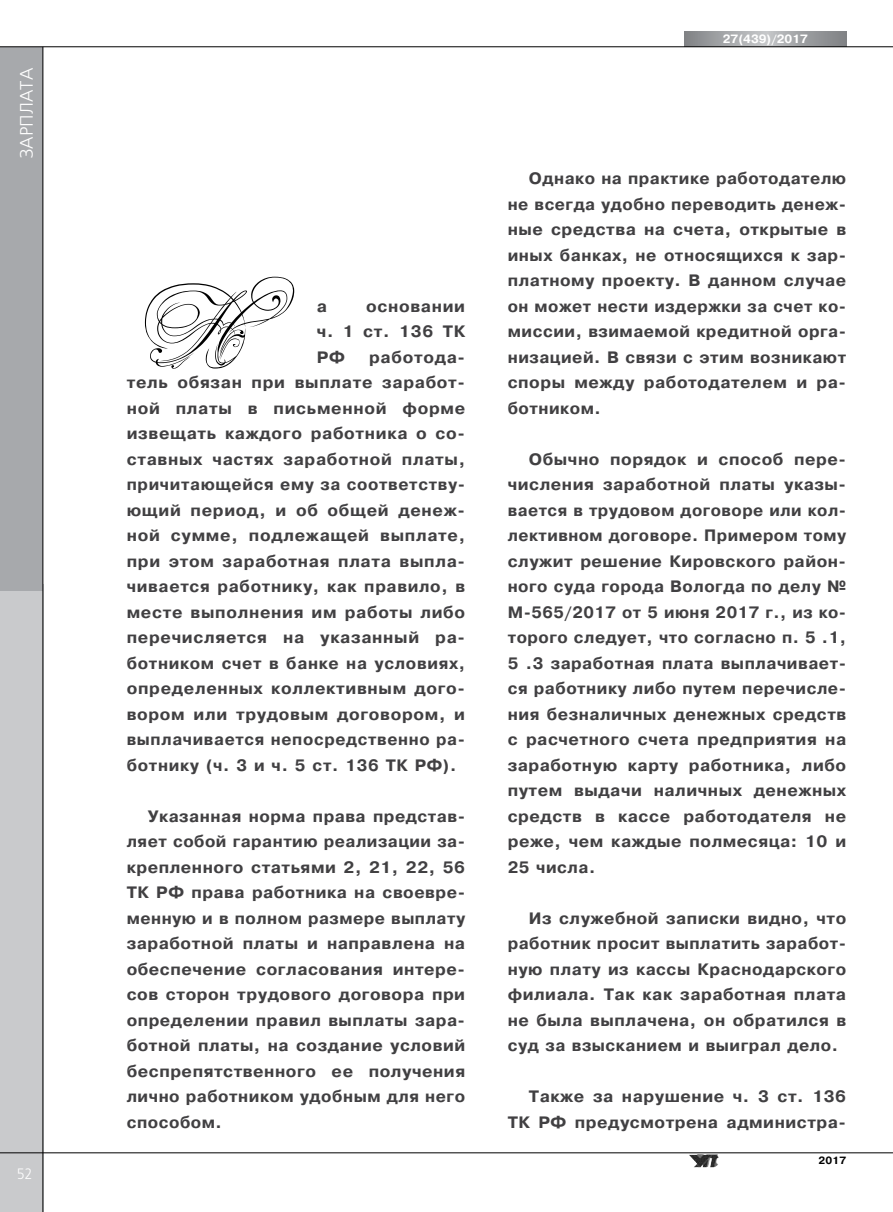
<style>
.page{position:relative;width:893px;height:1212px;background:#fff}
.page>*{position:absolute;margin:0;border:0;box-sizing:border-box;transform-origin:0 0}
.t1{font:500 90px "Venski Sad Two";color:#000}
.t2{font:18px "Free Set C";color:#fff}
.t3{font:700 16.5px/25.5px "Pragmatica";letter-spacing:.03em;color:#414042;text-align:justify}
.t4{font:15px "Free Set C";color:#fff;scale:.9 1}
.t5{font:700 12px "Pragmatica";color:#fff}
.t6{font:700 10.5px "Pragmatica";color:#000}
</style>
<div class="page">
<svg style="left:685px;top:31px;width:161px;height:15px;background:#a1a3a5"></svg>
<div style="left:0;top:584px;width:43px;height:628px;background:#c9cacc"></div>
<div style="left:0;top:47px;width:43px;height:543px;background:#a7a9ac"></div>
<img style="left:689px;top:1154px;width:30px;height:13px">
<hr style="left:43px;top:47px;width:1px;height:1165px;background:#000">
<hr style="left:0;top:46px;width:893px;height:1px;background:#000">
<hr style="left:0;top:1152px;width:893px;height:1px;background:#000">
<p class="t2" style="left:17px;top:158px;width:91px;rotate:-90deg">Зарплата</p>
<p class="t4" style="left:17px;top:1165px;width:18px">52</p>
<p class="t5" style="left:723px;top:31px;width:87px">27(439)/2017</p>
<h1 class="t1" style="left:127px;top:279px;width:169px">Н</h1>
<p class="t3" style="left:317px;top:293px;width:150px;text-indent:49px">основании ч. 1 ст. 136 ТК РФ</p>
<p class="t3" style="left:317px;top:293px;width:12px">а</p>
<p class="t3" style="left:127px;top:344px;width:340px;text-indent:242px">работода&shy;тель обязан при выплате заработ&shy;ной платы в письменной форме извещать каждого работника о со&shy;ставных частях заработной платы, причитающейся ему за соответству&shy;ющий период, и об общей денеж&shy;ной сумме, подлежащей выплате, при этом заработная плата выпла&shy;чивается работнику, как правило, в месте выполнения им работы либо перечисляется на указанный ра&shy;ботником счет в банке на условиях, определенных коллективным дого&shy;вором или трудовым договором, и выплачивается непосредственно ра&shy;ботнику (ч. 3 и ч. 5 ст. 136 ТК РФ).</p>
<p class="t3" style="left:127px;top:803px;width:340px;text-indent:21px">Указанная норма права представ&shy;ляет собой гарантию реализации за&shy;крепленного статьями 2, 21, 22, 56<br>ТК РФ права работника на своевре&shy;менную и в полном размере выплату заработной платы и направлена на обеспечение согласования интере&shy;сов сторон трудового договора при определении правил выплаты зара&shy;ботной платы, на создание условий беспрепятственного ее получения лично работником удобным для него способом.</p>
<p class="t3" style="left:508px;top:166px;width:340px;text-indent:21px">Однако на практике работодателю не всегда удобно переводить денеж&shy;ные средства на счета, открытые в иных банках, не относящихся к зар&shy;платному проекту. В данном случае он может нести издержки за счет ко&shy;миссии, взимаемой кредитной орга&shy;низацией. В связи с этим возникают споры между работодателем и ра&shy;ботником.</p>
<p class="t3" style="left:508px;top:446px;width:340px;text-indent:21px">Обычно порядок и способ пере&shy;числения заработной платы указы&shy;вается в трудовом договоре или кол&shy;лективном договоре. Примером тому служит решение Кировского район&shy;ного суда города Вологда по делу № М-565/2017 от 5 июня 2017 г., из ко&shy;торого следует, что согласно п. 5 .1, 5 .3 заработная плата выплачивает&shy;ся работнику либо путем перечисле&shy;ния безналичных денежных средств с расчетного счета предприятия на заработную карту работника, либо путем выдачи наличных денежных средств в кассе работодателя не реже, чем каждые полмесяца: 10 и 25 числа.</p>
<p class="t3" style="left:508px;top:905px;width:340px;text-indent:21px">Из служебной записки видно, что работник просит выплатить заработ&shy;ную плату из кассы Краснодарского филиала. Так как заработная плата не была выплачена, он обратился в суд за взысканием и выиграл дело.</p>
<p class="t3" style="left:508px;top:1084px;width:340px;text-align:right">Также за нарушение ч. 3 ст. 136<br>ТК РФ предусмотрена администра-</p>
<p class="t6" style="left:818px;top:1154px;width:29px">2017</p>
</div>
